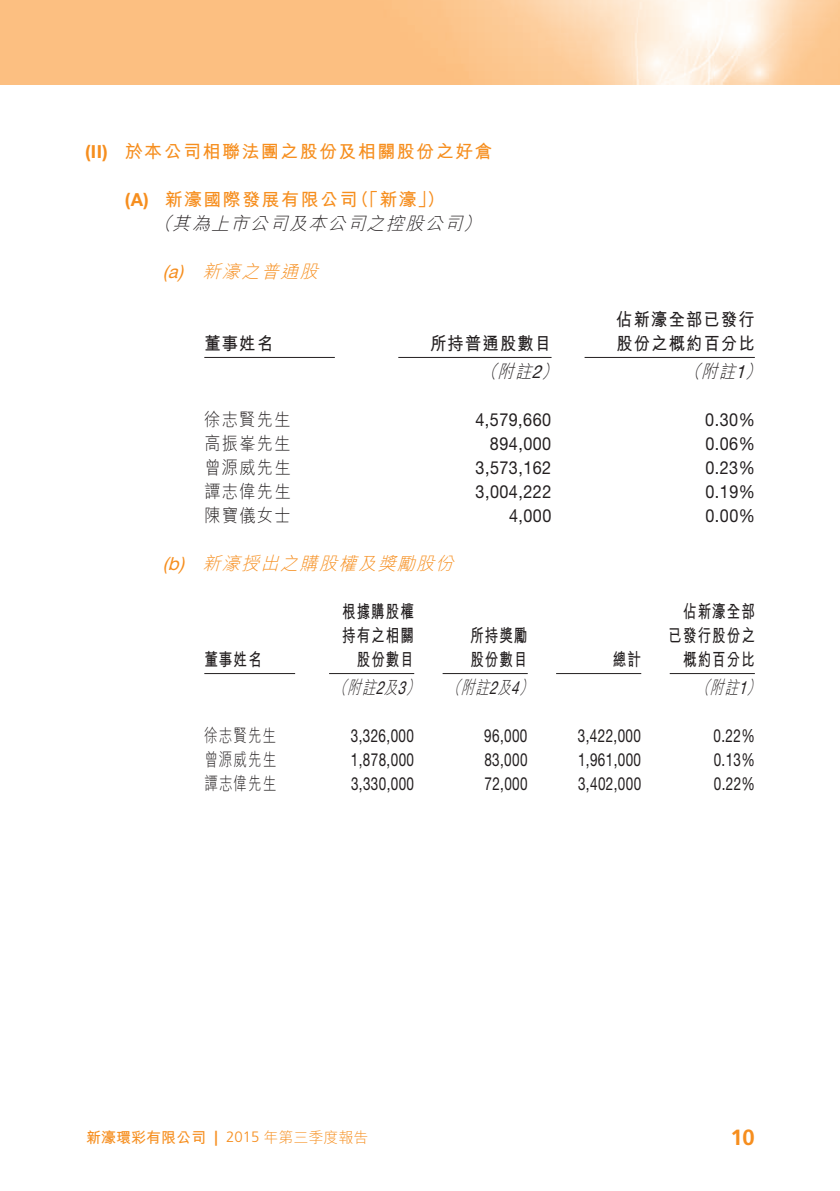
<style>
.page{position:relative;width:840px;height:1191px;background:#fff}
.page>*{position:absolute;margin:0;border:0;box-sizing:border-box;transform-origin:0 0}
.t1{font:700 22px "Frutiger LT Std";color:#f68e1e}
.t2{font:18px "Helvetica Neue LT Std";letter-spacing:.03em;color:#231f20;scale:.75 1}
.t3{font:18px "Helvetica Neue LT Std";letter-spacing:.03em;color:#231f20;scale:.9 1}
.t4{font:700 18px "M Hei HK";letter-spacing:.08em;color:#231f20;scale:.75 1}
.t5{font:700 18px "M Hei HK";letter-spacing:.08em;color:#f68e1e}
.t6{font:700 18px/24px "M Hei HK";letter-spacing:.08em;color:#231f20;scale:.9 1}
.t7{font:300 18px "M Hei HK";letter-spacing:.08em;color:#231f20;scale:.9 1}
.t8{font:italic 300 18px "M Hei HK";color:#f68e1e}
.t9{font:italic 300 18px "M Hei HK";color:#231f20}
.t10{font:italic 300 18px "M Hei HK";color:#231f20;scale:.75 1}
.t11{font:300 18px "M Hei HK";letter-spacing:.08em;color:#231f20;scale:.75 1}
.t12{font:italic 300 18px "M Hei HK";color:#231f20;scale:.9 1}
.t13{font:700 18px "Helvetica Neue LT Std";color:#f68e1e}
.t14{font:italic 18px "Helvetica Neue LT Std";color:#f68e1e}
.t15{font:italic 18px "Helvetica Neue LT Std";color:#231f20;scale:.75 1}
.t16{font:italic 18px "Helvetica Neue LT Std";color:#231f20;scale:.9 1}
.t17{font:300 15px "M Hei HK";color:#f68e1e}
.t18{font:700 15px "M Hei HK";color:#f68e1e}
.t19{font:700 15px "Frutiger LT Std";color:#f68e1e}
.s1{font-family:"Helvetica Neue LT Std";font-weight:400}
.s2{font-family:"Frutiger LT Std"}
</style>
<div class="page">
<hr style="left:204px;top:357px;width:130px;height:1px;background:#231f20">
<hr style="left:398px;top:357px;width:153px;height:1px;background:#231f20">
<hr style="left:584px;top:357px;width:170px;height:1px;background:#231f20">
<hr style="left:204px;top:673px;width:91px;height:1px;background:#231f20">
<hr style="left:329px;top:673px;width:85px;height:1px;background:#231f20">
<hr style="left:442px;top:673px;width:85px;height:1px;background:#231f20">
<hr style="left:556px;top:673px;width:85px;height:1px;background:#231f20">
<hr style="left:669px;top:673px;width:85px;height:1px;background:#231f20">
<p class="t13" style="left:85px;top:140px;width:24px">(II)</p>
<p class="t5" style="left:125px;top:138px;width:369px">於本公司相聯法團之股份及相關股份之好倉</p>
<p class="t13" style="left:125px;top:188px;width:25px">A( )</p>
<p class="t5" style="left:165px;top:186px;width:194px">新濠國際發展有限公司</p>
<p class="t5" style="left:351px;top:186px;width:95px">（「新濠 (「</p>
<p class="t9" style="left:154px;top:211px;width:26px">（</p>
<p class="t9" style="left:462px;top:211px;width:26px">(</p>
<p class="t9" style="left:172px;top:211px;width:298px">其為上市公司及本公司之控股公司</p>
<p class="t14" style="left:163px;top:261px;width:22px">) a(</p>
<p class="t14" style="left:163px;top:553px;width:23px">b(</p>
<p class="t14" style="left:179px;top:553px;width:6px">)</p>
<p class="t8" style="left:202px;top:259px;width:123px">新濠之普通股</p>
<p class="t6" style="left:204px;top:330px;width:78px">董事姓名</p>
<p class="t6" style="left:430px;top:330px;width:136px">所持普通股數目</p>
<p class="t6" style="left:616px;top:306px;width:155px">佔新濠全部已發行股份之概約百分比</p>
<p class="t12" style="left:480px;top:359px;width:27px">（</p>
<p class="t12" style="left:497px;top:359px;width:75px">附註）</p>
<p class="t12" style="left:684px;top:359px;width:27px">（</p>
<p class="t12" style="left:735px;top:359px;width:37px">(<span class="s1">1</span></p>
<p class="t12" style="left:701px;top:359px;width:46px">附註</p>
<p class="t16" style="left:531px;top:361px;width:18px">2</p>
<p class="t7" style="left:204px;top:407px;width:97px">徐志賢先生</p>
<p class="t3" style="left:475px;top:409px;width:86px">4,579,660</p>
<p class="t3" style="left:705px;top:409px;width:57px">0.30%</p>
<p class="t7" style="left:204px;top:431px;width:97px">高振峯先生</p>
<p class="t3" style="left:489px;top:433px;width:70px">894,000</p>
<p class="t3" style="left:705px;top:433px;width:57px">0.06%</p>
<p class="t7" style="left:204px;top:455px;width:97px">曾源威先生</p>
<p class="t3" style="left:475px;top:457px;width:86px">3,573,162</p>
<p class="t3" style="left:705px;top:457px;width:57px">0.23%</p>
<p class="t7" style="left:204px;top:479px;width:97px">譚志偉先生</p>
<p class="t3" style="left:475px;top:481px;width:86px">3,004,222</p>
<p class="t3" style="left:705px;top:481px;width:57px">0.19%</p>
<p class="t7" style="left:204px;top:503px;width:97px">陳寶儀女士</p>
<p class="t8" style="left:202px;top:551px;width:259px">新濠授出之購股權及獎勵股份</p>
<p class="t3" style="left:508px;top:505px;width:49px">4,000</p>
<p class="t3" style="left:705px;top:505px;width:57px">0.00%</p>
<p class="t4" style="left:342px;top:598px;width:97px">根據購股權</p>
<p class="t4" style="left:682px;top:598px;width:97px">佔新濠全部</p>
<p class="t4" style="left:342px;top:622px;width:97px">持有之相關</p>
<p class="t4" style="left:470px;top:622px;width:78px">所持獎勵</p>
<p class="t4" style="left:668px;top:622px;width:117px">已發行股份之</p>
<p class="t4" style="left:204px;top:646px;width:78px">董事姓名</p>
<p class="t4" style="left:356px;top:646px;width:78px">股份數目</p>
<p class="t4" style="left:470px;top:646px;width:78px">股份數目</p>
<p class="t4" style="left:612px;top:646px;width:39px">總計</p>
<p class="t4" style="left:682px;top:646px;width:97px">概約百分比</p>
<p class="t10" style="left:333px;top:675px;width:28px">（</p>
<p class="t10" style="left:375px;top:675px;width:123px">及<span class="s1">2</span> ） （</p>
<p class="t10" style="left:489px;top:675px;width:68px">及<span class="s1">2</span> ）</p>
<p class="t10" style="left:695px;top:675px;width:28px">（</p>
<p class="t10" style="left:738px;top:675px;width:39px">(<span class="s1">1</span></p>
<p class="t10" style="left:347px;top:675px;width:47px">附註</p>
<p class="t10" style="left:460px;top:675px;width:47px">附註</p>
<p class="t10" style="left:709px;top:675px;width:47px">附註</p>
<p class="t15" style="left:397px;top:677px;width:19px">3</p>
<p class="t15" style="left:510px;top:677px;width:19px">4</p>
<p class="t11" style="left:204px;top:723px;width:97px">徐志賢先生</p>
<p class="t2" style="left:350px;top:725px;width:86px">3,326,000</p>
<p class="t2" style="left:484px;top:725px;width:59px">96,000</p>
<p class="t2" style="left:577px;top:725px;width:86px">3,422,000</p>
<p class="t2" style="left:713px;top:725px;width:57px">0.22%</p>
<p class="t11" style="left:204px;top:747px;width:97px">曾源威先生</p>
<p class="t2" style="left:351px;top:749px;width:86px">1,878,000</p>
<p class="t2" style="left:484px;top:749px;width:59px">83,000</p>
<p class="t2" style="left:577px;top:749px;width:86px">1,961,000</p>
<p class="t2" style="left:713px;top:749px;width:57px">0.13%</p>
<p class="t11" style="left:204px;top:771px;width:97px">譚志偉先生</p>
<p class="t2" style="left:351px;top:773px;width:86px">3,330,000</p>
<p class="t2" style="left:484px;top:773px;width:59px">72,000</p>
<p class="t2" style="left:577px;top:773px;width:86px">3,402,000</p>
<p class="t2" style="left:713px;top:773px;width:57px">0.22%</p>
<p class="t18" style="left:86px;top:1126px;width:121px">新濠環彩有限公司</p>
<p class="t19" style="left:214px;top:1127px;width:5px">|</p>
<p class="t17" style="left:226px;top:1126px;width:144px"><span class="s2">2015</span> 年第三季度報告</p>
<p class="t1" style="left:730px;top:1124px;width:26px">10</p>
</div>
